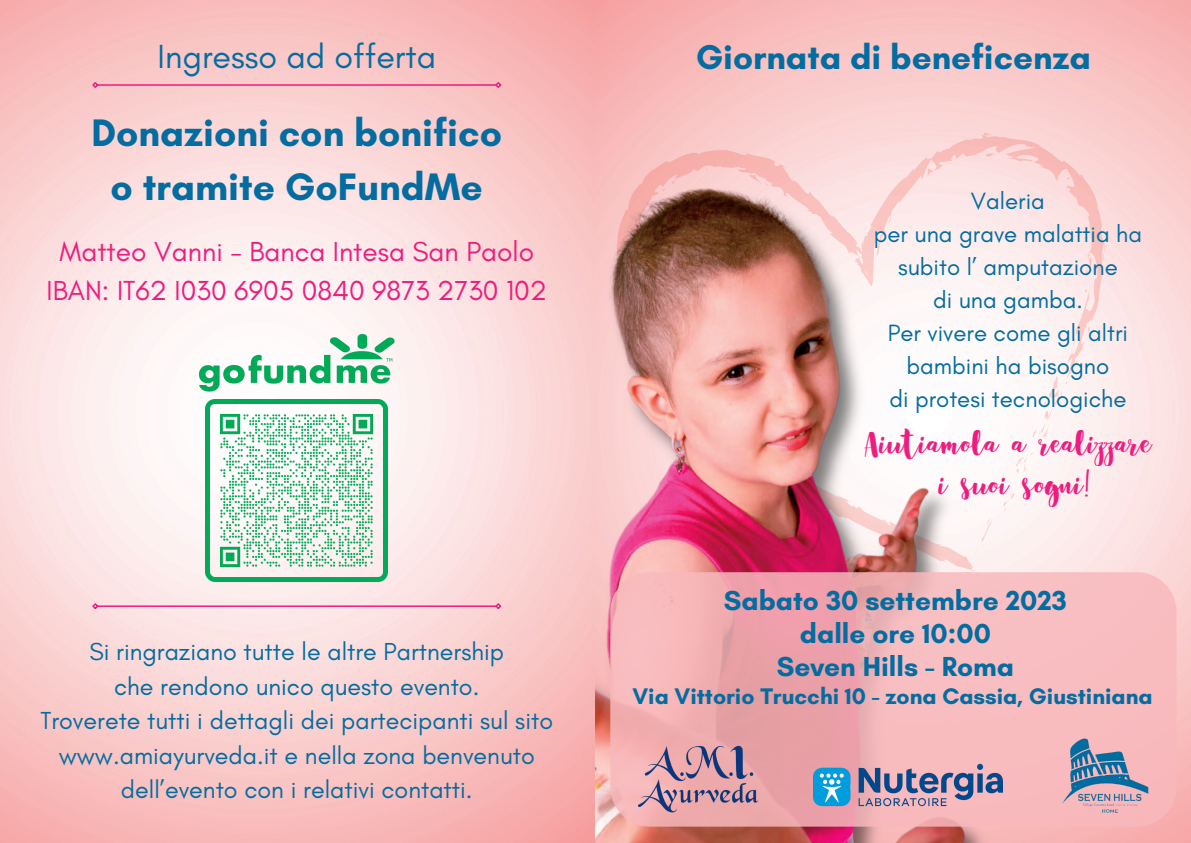
<style>
.page{position:relative;width:1191px;height:843px;background:#fff}
.page>*{position:absolute;margin:0;border:0;box-sizing:border-box;transform-origin:0 0}
.t1{font:42.3px "Berow";color:#ed1d80}
.t2{font:700 39px "Glacial Indifference";color:#036ca0}
.t3{font:700 35px "Glacial Indifference";color:#036ca0}
.t4{font:34px "Glacial Indifference";color:#036ca0}
.t5{font:28px "Glacial Indifference";color:#ed1d80}
.t6{font:700 28px "Glacial Indifference";color:#036ca0}
.t7{font:25px/34.5px "Glacial Indifference";color:#036ca0;text-align:center}
.t8{font:24px/33px "Glacial Indifference";color:#036ca0;text-align:center}
.t9{font:700 23px "Glacial Indifference";color:#036ca0}
</style>
<div class="page">
<img style="left:0;top:0;width:592px;height:842px">
<svg style="left:595px;top:74px;width:571px;height:104px;background:#f9cbca"></svg>
<svg style="left:985px;top:152px;width:11px;height:5px"></svg>
<svg style="left:705px;top:167px;width:7px;height:3px"></svg>
<img style="left:595px;top:178px;width:595px;height:664px">
<svg style="left:610px;top:572px;width:566px;height:254px;background:#f3b3b7"></svg>
<img style="left:1057px;top:734px;width:95px;height:86px">
<img style="left:813px;top:757px;width:189px;height:54px">
<img style="left:637px;top:719px;width:121px;height:101px">
<img style="left:198px;top:333px;width:197px;height:58px">
<img style="left:205px;top:399px;width:183px;height:182px">
<hr style="left:97px;top:84px;width:399px;height:2px;background:#ed1d80">
<svg style="left:91px;top:81px;width:9px;height:8px"></svg>
<svg style="left:494px;top:81px;width:8px;height:8px"></svg>
<hr style="left:97px;top:605px;width:399px;height:1px;background:#ed1d80">
<svg style="left:91px;top:601px;width:9px;height:9px"></svg>
<svg style="left:494px;top:601px;width:8px;height:9px"></svg>
<p class="t4" style="left:157px;top:35px;width:280px">Ingresso ad offerta</p>
<p class="t2" style="left:91px;top:109px;width:412px">Donazioni con bonifico</p>
<p class="t2" style="left:111px;top:163px;width:374px">o tramite GoFundMe</p>
<p class="t5" style="left:59px;top:234px;width:476px">Matteo Vanni - Banca Intesa San Paolo</p>
<p class="t5" style="left:47px;top:273px;width:502px">IBAN: IT62 I030 6905 0840 9873 2730 102</p>
<p class="t7" style="left:89px;top:634px;width:416px">Si ringraziano tutte le altre Partnership</p>
<p class="t7" style="left:114px;top:668px;width:367px">che rendono unico questo evento.</p>
<p class="t7" style="left:40px;top:703px;width:514px">Troverete tutti i dettagli dei partecipanti sul sito www.amiayurveda.it e nella zona benvenuto dell’evento con i relativi contatti.</p>
<p class="t3" style="left:695px;top:36px;width:397px">Giornata di beneficenza</p>
<p class="t8" style="left:970px;top:183px;width:75px">Valeria</p>
<p class="t8" style="left:873px;top:216px;width:270px">per una grave malattia ha subito l’ amputazione</p>
<p class="t8" style="left:932px;top:282px;width:151px">di una gamba.</p>
<p class="t8" style="left:887px;top:315px;width:242px">Per vivere come gli altri</p>
<p class="t8" style="left:906px;top:348px;width:204px">bambini ha bisogno</p>
<p class="t8" style="left:889px;top:381px;width:238px">di protesi tecnologiche</p>
<p class="t1" style="left:863px;top:424px;width:289px">Aiutiamola a realizzare</p>
<p class="t1" style="left:939px;top:465px;width:153px">i suoi sogni!</p>
<p class="t6" style="left:723px;top:583px;width:344px">Sabato 30 settembre 2023</p>
<p class="t6" style="left:799px;top:616px;width:192px">dalle ore 10:00</p>
<p class="t6" style="left:776px;top:649px;width:239px">Seven Hills - Roma</p>
<p class="t9" style="left:632px;top:682px;width:521px">Via Vittorio Trucchi 10 - zona Cassia, Giustiniana</p>
</div>
